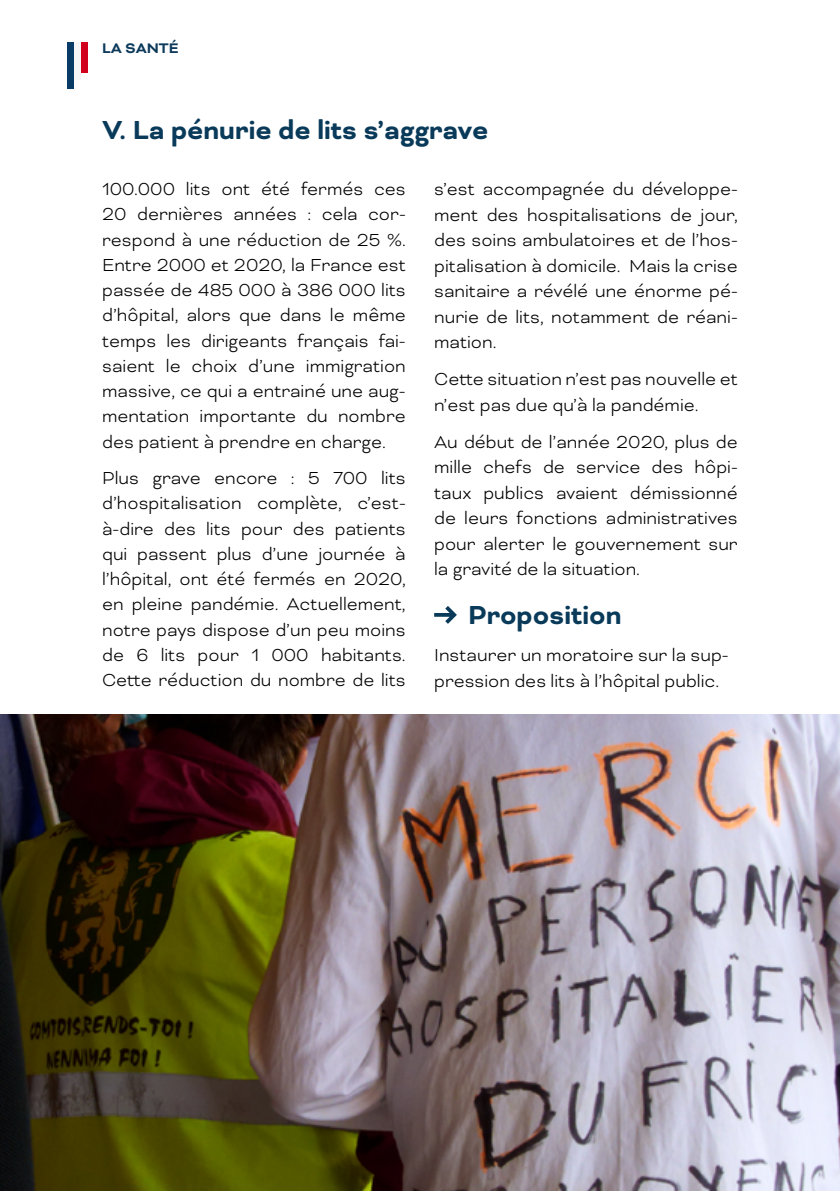
<style>
.page{position:relative;width:840px;height:1191px;background:#fff}
.page>*{position:absolute;margin:0;border:0;box-sizing:border-box;transform-origin:0 0}
.t1{font:700 30px "Bicyclette";color:#093a59}
.t2{font:300 20px/25.2px "Bicyclette";color:#000;text-align:justify}
.t3{font:700 16px "Bicyclette";color:#0c3a5a}
</style>
<div class="page">
<div style="left:67px;top:42px;width:7px;height:47px;background:#083b66"></div>
<div style="left:74px;top:42px;width:7px;height:38px;background:#f6f6f6"></div>
<div style="left:81px;top:42px;width:7px;height:31px;background:#d1001c"></div>
<img style="left:0;top:714px;width:839px;height:477px">
<svg style="left:434px;top:606px;width:22px;height:18px"></svg>
<p class="t3" style="left:102px;top:39px;width:78px">LA SANTÉ</p>
<h1 class="t1" style="left:102px;top:113px;width:387px">V. La pénurie de lits s’aggrave</h1>
<p class="t2" style="left:102px;top:176px;width:305px">100.000 lits ont été fermés ces 20 dernières années : cela cor&shy;respond à une réduction de 25 %.<br>Entre 2000 et 2020, la France est passée de 485 000 à 386 000 lits d’hôpital, alors que dans le même temps les dirigeants français fai&shy;saient le choix d’une immigration massive, ce qui a entrainé une aug&shy;mentation importante du nombre des patient à prendre en charge.</p>
<p class="t2" style="left:102px;top:465px;width:305px">Plus grave encore : 5 700 lits d’hospitalisation complète, c’est&shy;à-dire des lits pour des patients qui passent plus d’une journée à l’hôpital, ont été fermés en 2020, en pleine pandémie. Actuellement, notre pays dispose d’un peu moins de 6 lits pour 1 000 habitants.<br>Cette réduction du nombre de lits</p>
<p class="t2" style="left:434px;top:176px;width:305px">s’est accompagnée du développe&shy;ment des hospitalisations de jour, des soins ambulatoires et de l’hos&shy;pitalisation à domicile. Mais la crise sanitaire a révélé une énorme pé&shy;nurie de lits, notamment de réani&shy;mation.</p>
<p class="t2" style="left:434px;top:366px;width:305px">Cette situation n’est pas nouvelle et n’est pas due qu’à la pandémie.</p>
<p class="t2" style="left:434px;top:428px;width:305px">Au début de l’année 2020, plus de mille chefs de service des hôpi&shy;taux publics avaient démissionné de leurs fonctions administratives pour alerter le gouvernement sur la gravité de la situation.</p>
<h1 class="t1" style="left:468px;top:597px;width:155px">Proposition</h1>
<p class="t2" style="left:434px;top:642px;width:296px">Instaurer un moratoire sur la sup&shy;pression des lits à l’hôpital public.</p>
</div>
